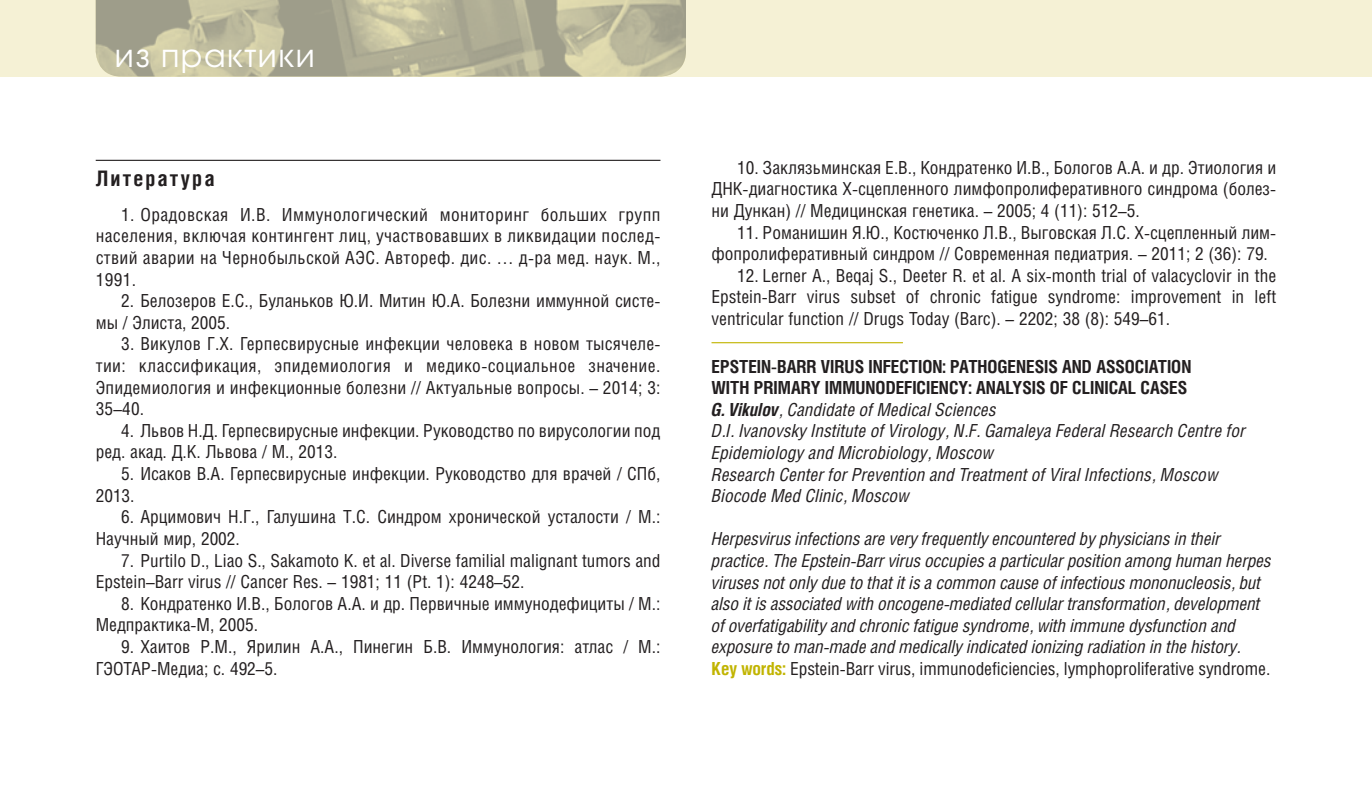
<style>
.page{position:relative;width:1372px;height:811px;background:#fff}
.page>*{position:absolute;margin:0;border:0;box-sizing:border-box;transform-origin:0 0}
.t1{font:31.5px "Avant Garde Gothic C";letter-spacing:.05em;color:#fff}
.t2{font:700 21.38px "Helios Cond";letter-spacing:.1em;color:#231f20}
.t3{font:18px/21.6px "Helios Cond";color:#231f20}
.t4{font:italic 18px/21.6px "Helios Cond";letter-spacing:-.01em;color:#231f20}
.s1{font-weight:700;font-style:normal}
.s2{font-weight:700}
.s3{font-weight:700;font-style:normal;color:#c1b400}
.s4{font-style:normal}
</style>
<div class="page">
<div style="left:0;top:0;width:1371px;height:77px;background:#f5f1d5"></div>
<img style="left:96px;top:0;width:590px;height:77px">
<hr style="left:96px;top:160px;width:564px;height:1px;background:#231f20">
<hr style="left:711px;top:342px;width:191px;height:1px;background:#c1b400">
<h1 class="t1" style="left:115px;top:41px;width:201px">из практики</h1>
<p class="t2" style="left:96px;top:170px;width:120px">Литература</p>
<p class="t3" style="left:96px;top:205px;width:566px;text-align:justify;text-indent:26px">1. Орадовская И.В. Иммунологический мониторинг больших групп населения, включая контингент лиц, участвовавших в ликвидации послед&shy;ствий аварии на Чернобыльской АЭС. Автореф. дис. … д-ра мед. наук. М., 1991.</p>
<p class="t3" style="left:96px;top:292px;width:566px;text-indent:26px">2. Белозеров Е.С., Буланьков Ю.И. Митин Ю.А. Болезни иммунной систе&shy;мы / Элиста, 2005.</p>
<p class="t3" style="left:96px;top:335px;width:566px;text-align:justify;text-indent:26px">3. Викулов Г.Х. Герпесвирусные инфекции человека в новом тысячеле&shy;тии: классификация, эпидемиология и медико-социальное значение.<br>Эпидемиология и инфекционные болезни // Актуальные вопросы. – 2014; 3:<br>35–40.</p>
<p class="t3" style="left:96px;top:421px;width:566px;text-indent:26px">4. Львов Н.Д. Герпесвирусные инфекции. Руководство по вирусологии под ред. акад. Д.К. Львова / М., 2013.</p>
<p class="t3" style="left:96px;top:465px;width:566px;text-indent:26px">5. Исаков В.А. Герпесвирусные инфекции. Руководство для врачей / СПб,<br>2013.</p>
<p class="t3" style="left:96px;top:508px;width:566px;text-indent:26px">6. Арцимович Н.Г., Галушина Т.С. Синдром хронической усталости / М.:<br>Научный мир, 2002.</p>
<p class="t3" style="left:96px;top:551px;width:566px;text-indent:26px">7. Purtilo D., Liao S., Sakamoto K. et al. Diverse familial malignant tumors and<br>Epstein–Barr virus // Cancer Res. – 1981; 11 (Pt. 1): 4248–52.</p>
<p class="t3" style="left:96px;top:594px;width:566px;text-indent:26px">8. Кондратенко И.В., Бологов А.А. и др. Первичные иммунодефициты / М.:<br>Медпрактика-М, 2005.</p>
<p class="t3" style="left:96px;top:637px;width:566px;text-indent:26px">9. Хаитов Р.М., Ярилин А.А., Пинегин Б.В. Иммунология: атлас / М.:<br>ГЭОТАР-Медиа; с. 492–5.</p>
<p class="t3" style="left:711px;top:158px;width:566px;text-align:justify;text-indent:26px">10. Заклязьминская Е.В., Кондратенко И.В., Бологов А.А. и др. Этиология и ДНК-диагностика X-сцепленного лимфопролиферативного синдрома (болез&shy;ни Дункан) // Медицинская генетика. – 2005; 4 (11): 512–5.</p>
<p class="t3" style="left:711px;top:223px;width:566px;text-indent:26px">11. Романишин Я.Ю., Костюченко Л.В., Выговская Л.С. Х-сцепленный лим&shy;фопролиферативный синдром // Современная педиатрия. – 2011; 2 (36): 79.</p>
<p class="t3" style="left:711px;top:266px;width:566px;text-align:justify;text-indent:26px">12. Lerner A., Beqaj S., Deeter R. et al. A six-month trial of valacyclovir in the Epstein-Barr virus subset of chronic fatigue syndrome: improvement in left ventricular function // Drugs Today (Barc). – 2202; 38 (8): 549–61.</p>
<p class="t4" style="left:711px;top:357px;width:535px"><span class="s1">EPSTEIN-BARR VIRUS INFECTION: PATHOGENESIS AND ASSOCIATION<br>WITH PRIMARY IMMUNODEFICIENCY: ANALYSIS OF CLINICAL CASES<br></span><span class="s2">G. Vikulov</span>, Candidate of Medical Sciences<br>D.I. Ivanovsky Institute of Virology, N.F. Gamaleya Federal Research Centre for Epidemiology and Microbiology, Moscow<br>Research Center for Prevention and Treatment of Viral Infections, Moscow Biocode Med Clinic, Moscow</p>
<p class="t4" style="left:711px;top:530px;width:561px">Herpesvirus infections are very frequently encountered by physicians in their practice. The Epstein-Barr virus occupies a particular position among human herpes viruses not only due to that it is a common cause of infectious mononucleosis, but also it is associated with oncogene-mediated cellular transformation, development of overfatigability and chronic fatigue syndrome, with immune dysfunction and exposure to man-made and medically indicated ionizing radiation in the history.<br><span class="s3">Key words:</span> <span class="s4">Epstein-Barr virus, immunodeficiencies, lymphoproliferative syndrome.</span></p>
</div>
